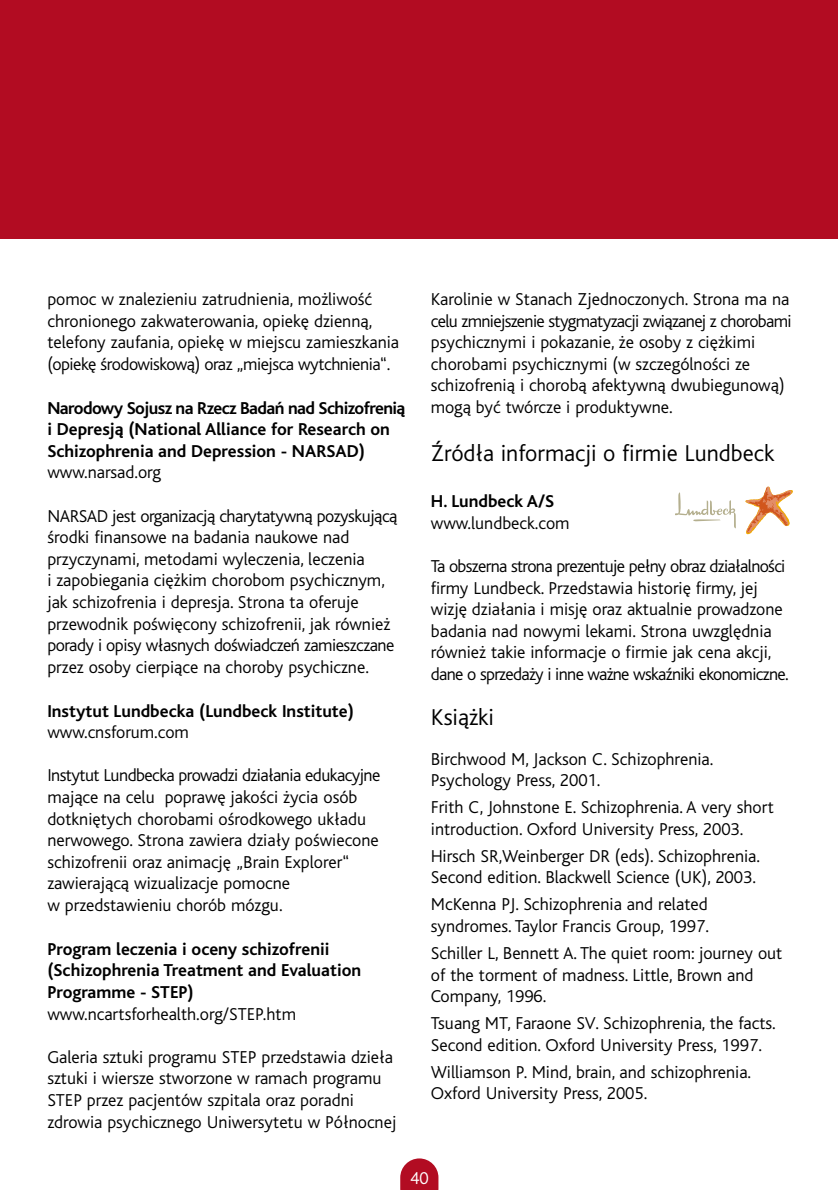
<style>
.page{position:relative;width:838px;height:1190px;background:#fff}
.page>*{position:absolute;margin:0;border:0;box-sizing:border-box;transform-origin:0 0}
.t1{font:300 24px "Bliss Pl";color:#000}
.t2{font:300 18px/21.6px "Bliss Pl";color:#000}
.t3{font:700 18px/21.6px "Bliss Pl";color:#000}
.t4{font:300 18px "Bliss Pl";color:#fff}
</style>
<div class="page">
<div style="left:0;top:0;width:838px;height:238px;background:#b20c22"></div>
<svg style="left:400px;top:1158px;width:38px;height:32px"></svg>
<svg style="left:745px;top:486px;width:48px;height:49px"></svg>
<svg style="left:675px;top:492px;width:61px;height:37px"></svg>
<p class="t2" style="left:47px;top:290px;width:353px">pomoc w znalezieniu zatrudnienia, możliwość chronionego zakwaterowania, opiekę dzienną, telefony zaufania, opiekę w miejscu zamieszkania (opiekę środowiskową) oraz „miejsca wytchnienia“.</p>
<p class="t3" style="left:47px;top:398px;width:360px">Narodowy Sojusz na Rzecz Badań nad Schizofrenią i Depresją (National Alliance for Research on<br>Schizophrenia and Depression - NARSAD)</p>
<p class="t2" style="left:47px;top:463px;width:115px">www.narsad.org</p>
<p class="t2" style="left:47px;top:506px;width:352px">NARSAD jest organizacją charytatywną pozyskującą środki finansowe na badania naukowe nad przyczynami, metodami wyleczenia, leczenia<br>i zapobiegania ciężkim chorobom psychicznym, jak schizofrenia i depresja. Strona ta oferuje przewodnik poświęcony schizofrenii, jak również porady i opisy własnych doświadczeń zamieszczane przez osoby cierpiące na choroby psychiczne.</p>
<p class="t3" style="left:47px;top:701px;width:308px">Instytut Lundbecka (Lundbeck Institute)</p>
<p class="t2" style="left:47px;top:723px;width:143px">www.cnsforum.com</p>
<p class="t2" style="left:47px;top:766px;width:335px">Instytut Lundbecka prowadzi działania edukacyjne mające na celu poprawę jakości życia osób dotkniętych chorobami ośrodkowego układu nerwowego. Strona zawiera działy poświecone schizofrenii oraz animację „Brain Explorer“ zawierającą wizualizacje pomocne<br>w przedstawieniu chorób mózgu.</p>
<p class="t3" style="left:47px;top:940px;width:315px">Program leczenia i oceny schizofrenii (Schizophrenia Treatment and Evaluation<br>Programme - STEP)</p>
<p class="t2" style="left:47px;top:1004px;width:250px">www.ncartsforhealth.org/STEP.htm</p>
<p class="t2" style="left:47px;top:1048px;width:351px">Galeria sztuki programu STEP przedstawia dzieła sztuki i wiersze stworzone w ramach programu STEP przez pacjentów szpitala oraz poradni zdrowia psychicznego Uniwersytetu w Północnej</p>
<p class="t2" style="left:431px;top:290px;width:362px">Karolinie w Stanach Zjednoczonych. Strona ma na celu zmniejszenie stygmatyzacji związanej z chorobami psychicznymi i pokazanie, że osoby z ciężkimi chorobami psychicznymi (w szczególności ze schizofrenią i chorobą afektywną dwubiegunową) mogą być twórcze i produktywne.</p>
<h1 class="t1" style="left:431px;top:444px;width:345px">Źródła informacji o firmie Lundbeck</h1>
<p class="t3" style="left:431px;top:492px;width:125px">H. Lundbeck A/S</p>
<p class="t2" style="left:431px;top:514px;width:140px">www.lundbeck.com</p>
<p class="t2" style="left:431px;top:557px;width:359px">Ta obszerna strona prezentuje pełny obraz działalności firmy Lundbeck. Przedstawia historię firmy, jej wizję działania i misję oraz aktualnie prowadzone badania nad nowymi lekami. Strona uwzględnia również takie informacje o firmie jak cena akcji, dane o sprzedaży i inne ważne wskaźniki ekonomiczne.</p>
<h1 class="t1" style="left:431px;top:707px;width:65px">Książki</h1>
<p class="t2" style="left:431px;top:749px;width:284px">Birchwood M, Jackson C. Schizophrenia.<br>Psychology Press, 2001.</p>
<p class="t2" style="left:431px;top:798px;width:345px">Frith C, Johnstone E. Schizophrenia. A very short introduction. Oxford University Press, 2003.</p>
<p class="t2" style="left:431px;top:847px;width:331px">Hirsch SR,Weinberger DR (eds). Schizophrenia.<br>Second edition. Blackwell Science (UK), 2003.</p>
<p class="t2" style="left:431px;top:895px;width:280px">McKenna PJ. Schizophrenia and related syndromes. Taylor Francis Group, 1997.</p>
<p class="t2" style="left:431px;top:944px;width:353px">Schiller L, Bennett A. The quiet room: journey out of the torment of madness. Little, Brown and<br>Company, 1996.</p>
<p class="t2" style="left:431px;top:1014px;width:346px">Tsuang MT, Faraone SV. Schizophrenia, the facts.<br>Second edition. Oxford University Press, 1997.</p>
<p class="t2" style="left:431px;top:1063px;width:322px">Williamson P. Mind, brain, and schizophrenia.<br>Oxford University Press, 2005.</p>
<p class="t4" style="left:410px;top:1171px;width:20px">40</p>
</div>
